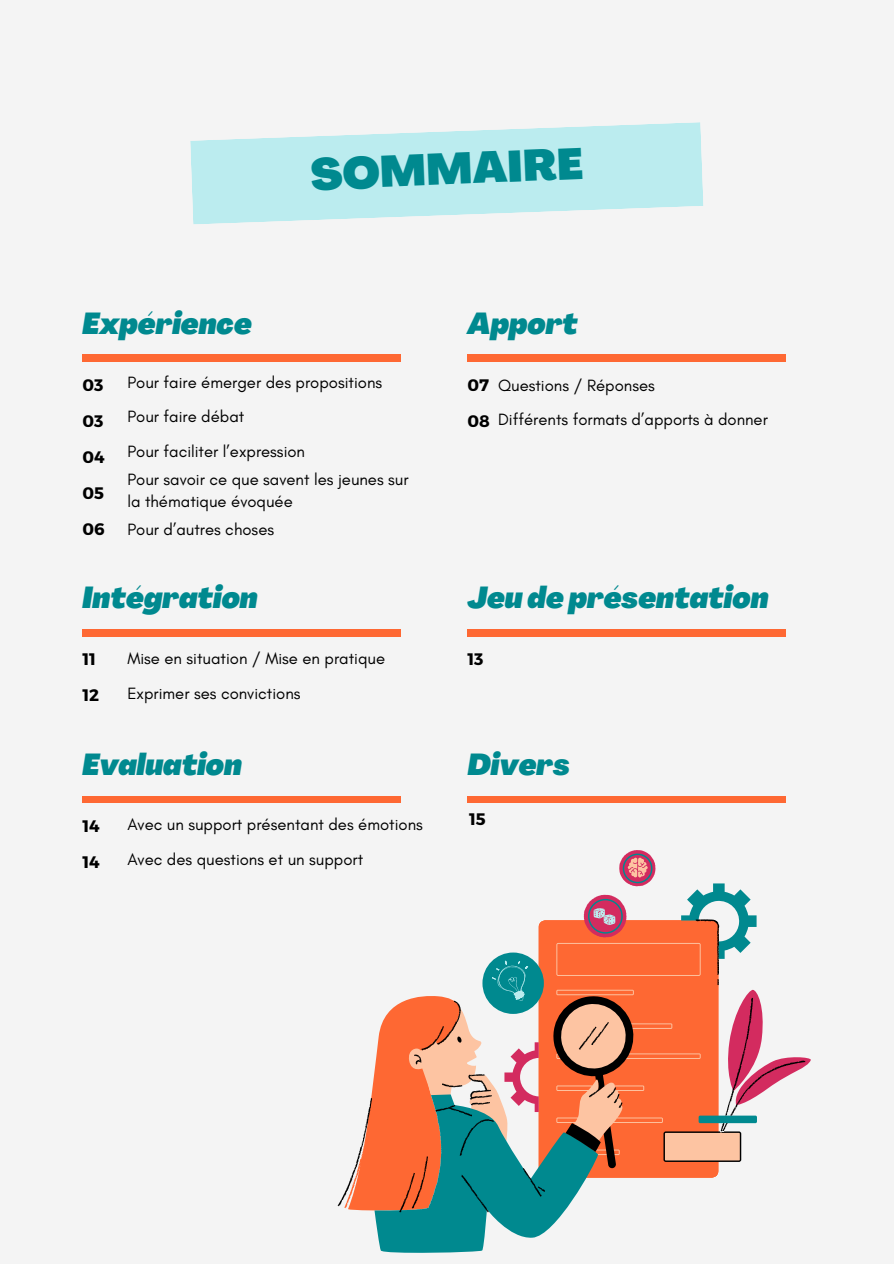
<style>
.page{position:relative;width:894px;height:1264px;background:#fff}
.page>*{position:absolute;margin:0;border:0;box-sizing:border-box;transform-origin:0 0}
.t1{font:900 43.35px "Agrandir";color:#00898f}
.t2{font:italic 900 29.85px "Agrandir";color:#00898f}
.t3{font:16.65px/21.3px "Glacial Indifference";color:#000}
.t4{font:700 16.65px/36px "Montserrat";color:#000}
</style>
<div class="page">
<div style="left:0;top:0;width:893px;height:1263px;background:#f4f4f4"></div>
<svg style="left:190px;top:122px;width:513px;height:102px;fill:#bbecef"></svg>
<div style="left:82px;top:355px;width:318px;height:7px;background:#fe6833"></div>
<div style="left:82px;top:629px;width:318px;height:7px;background:#fe6833"></div>
<div style="left:82px;top:796px;width:318px;height:6px;background:#fe6833"></div>
<div style="left:467px;top:629px;width:318px;height:7px;background:#fe6833"></div>
<div style="left:467px;top:796px;width:319px;height:6px;background:#fe6833"></div>
<div style="left:467px;top:355px;width:318px;height:7px;background:#fe6833"></div>
<svg style="left:374px;top:853px;width:382px;height:400px"></svg>
<svg style="left:337px;top:919px;width:468px;height:293px"></svg>
<div style="left:491px;top:957px;width:48px;height:48px;background:#00898f;border-radius:50%"></div>
<svg style="left:491px;top:960px;width:37px;height:41px"></svg>
<div style="left:594px;top:904px;width:24px;height:24px;background:#d32b5f;border-radius:50%"></div>
<svg style="left:627px;top:856px;width:21px;height:21px"></svg>
<div style="left:558px;top:950px;width:92px;height:22px;background:#fe6833"></div>
<div style="left:668px;top:1135px;width:69px;height:23px;background:#fdc4a2"></div>
<svg style="left:593px;top:908px;width:22px;height:17px"></svg>
<svg style="left:627px;top:857px;width:20px;height:20px"></svg>
<p class="t2" style="left:82px;top:311px;width:171px">Expérience</p>
<h1 class="t1" style="left:310px;top:156px;width:274px;rotate:-2deg">SOMMAIRE</h1>
<p class="t2" style="left:467px;top:311px;width:112px">Apport</p>
<p class="t4" style="left:82px;top:366px;width:24px;text-align:justify">03<br>03<br>04<br>05<br>06</p>
<h2 class="t3" style="left:127px;top:371px;width:256px">Pour faire émerger des propositions</h2>
<p class="t3" style="left:127px;top:406px;width:118px">Pour faire débat</p>
<h3 class="t3" style="left:127px;top:441px;width:179px">Pour faciliter l’expression</h3>
<p class="t3" style="left:127px;top:469px;width:282px">Pour savoir ce que savent les jeunes sur la thématique évoquée</p>
<p class="t3" style="left:127px;top:518px;width:148px">Pour d’autres choses</p>
<p class="t2" style="left:82px;top:586px;width:177px">Intégration</p>
<h2 class="t4" style="left:467px;top:366px;width:24px">07<br>08</h2>
<p class="t3" style="left:498px;top:374px;width:158px">Questions / Réponses</p>
<h3 class="t3" style="left:498px;top:409px;width:271px">Différents formats d’apports à donner</h3>
<p class="t2" style="left:467px;top:586px;width:302px">Jeu de présentation</p>
<p class="t3" style="left:127px;top:647px;width:259px">Mise en situation / Mise en pratique</p>
<p class="t3" style="left:127px;top:682px;width:175px">Exprimer ses convictions</p>
<h2 class="t4" style="left:82px;top:640px;width:18px">11<br>12</h2>
<p class="t4" style="left:467px;top:640px;width:18px">13</p>
<h2 class="t2" style="left:82px;top:752px;width:161px">Evaluation</h2>
<h2 class="t4" style="left:82px;top:807px;width:19px">14<br>14</h2>
<p class="t3" style="left:127px;top:813px;width:297px">Avec un support présentant des émotions</p>
<h2 class="t3" style="left:127px;top:848px;width:237px">Avec des questions et un support</h2>
<h3 class="t2" style="left:467px;top:752px;width:104px">Divers</h3>
<p class="t4" style="left:469px;top:799px;width:18px">15</p>
</div>
